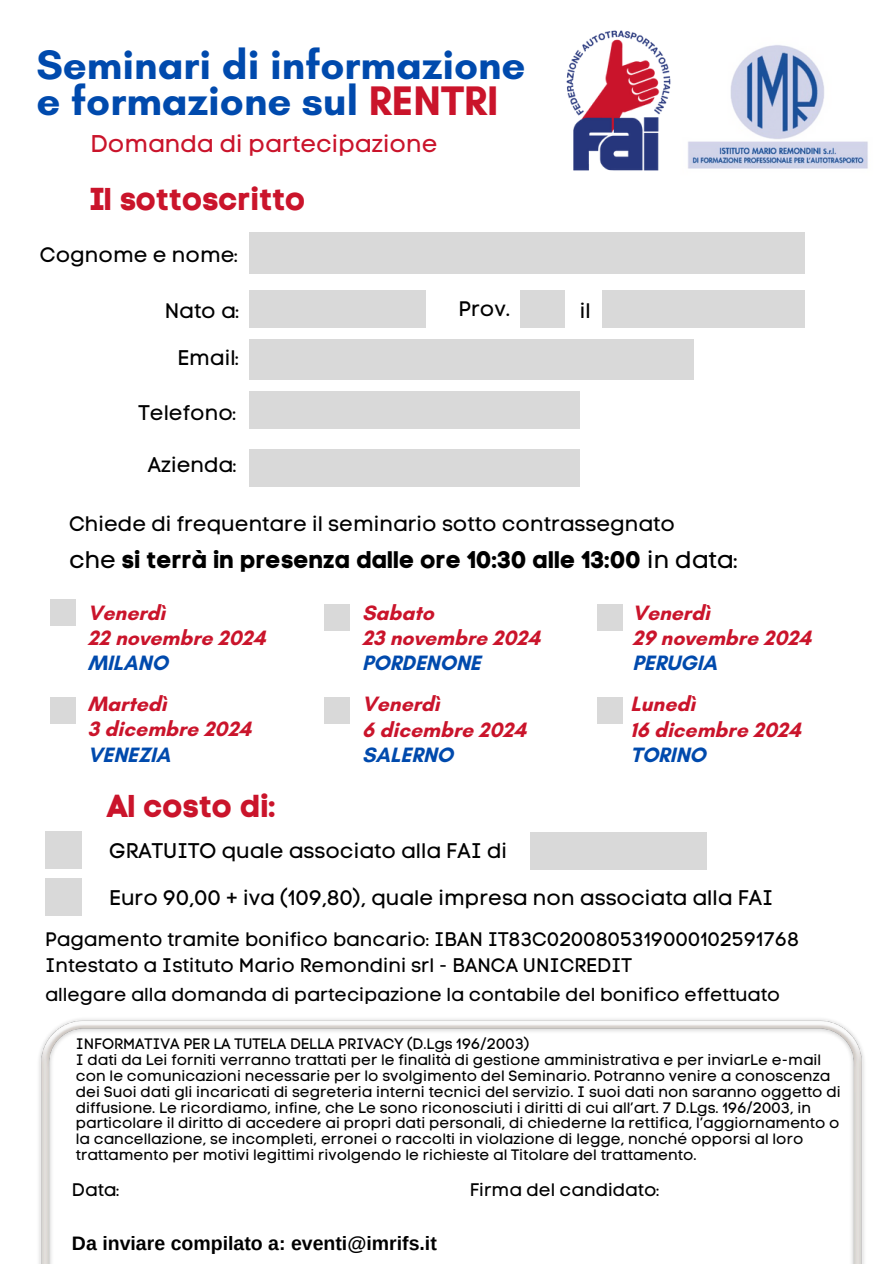
<style>
.page{position:relative;width:894px;height:1264px;background:#fff}
.page>*{position:absolute;margin:0;border:0;box-sizing:border-box;transform-origin:0 0}
.t1{font:700 42px/36px "Glacial Indifference";color:#004aad}
.t2{font:31.5px "Code Pro Bold LC";color:#ca142b}
.t3{font:24px "Code Pro Bold LC";color:#000}
.t4{font:24px "Code Pro Normal LC";color:#ca142b}
.t5{font:700 21.15px/25.2px "Glacial Indifference";color:#ca142b}
.t6{font:21px "Code Pro Normal LC";color:#000}
.t7{font:19.5px/25.8px "Code Pro Normal LC";color:#000}
.t8{font:700 19.5px "Arimo";color:#000}
.t9{font:18.75px "Code Pro Normal LC";color:#000}
.t10{font:18px "Code Pro Normal LC";color:#000}
.t11{font:15px/15.8px "Code Pro Normal LC";color:#000}
.s1{color:#ca142b}
.s2{font-family:"Code Pro Normal LC"}
.s3{color:#004aad}
</style>
<div class="page">
<div style="left:249px;top:232px;width:555px;height:42px;background:#d9d9d9"></div>
<div style="left:520px;top:290px;width:44px;height:38px;background:#d9d9d9"></div>
<div style="left:602px;top:290px;width:202px;height:38px;background:#d9d9d9"></div>
<div style="left:249px;top:449px;width:330px;height:38px;background:#d9d9d9"></div>
<img style="left:566px;top:30px;width:105px;height:141px">
<img style="left:688px;top:45px;width:180px;height:124px">
<div style="left:249px;top:391px;width:330px;height:37px;background:#d9d9d9"></div>
<div style="left:249px;top:339px;width:444px;height:41px;background:#d9d9d9"></div>
<div style="left:249px;top:290px;width:176px;height:38px;background:#d9d9d9"></div>
<img style="left:39px;top:1019px;width:825px;height:244px">
<div style="left:50px;top:599px;width:26px;height:27px;background:#d9d9d9"></div>
<div style="left:50px;top:697px;width:26px;height:27px;background:#d9d9d9"></div>
<div style="left:324px;top:604px;width:26px;height:26px;background:#d9d9d9"></div>
<div style="left:324px;top:697px;width:26px;height:27px;background:#d9d9d9"></div>
<div style="left:597px;top:604px;width:25px;height:26px;background:#d9d9d9"></div>
<div style="left:597px;top:697px;width:25px;height:27px;background:#d9d9d9"></div>
<div style="left:45px;top:831px;width:36px;height:37px;background:#d9d9d9"></div>
<div style="left:45px;top:877px;width:36px;height:38px;background:#d9d9d9"></div>
<div style="left:530px;top:832px;width:176px;height:37px;background:#d9d9d9"></div>
<h4 class="t1" style="left:36px;top:46px;width:490px">Seminari di informazione e formazione sul <span class="s1">RENTRI</span></h4>
<h2 class="t4" style="left:90px;top:129px;width:348px">Domanda di partecipazione</h2>
<h1 class="t2" style="left:89px;top:180px;width:218px">Il sottoscritto</h1>
<p class="t6" style="left:40px;top:242px;width:200px">Cognome e nome:</p>
<h5 class="t6" style="left:165px;top:298px;width:76px">Nato a:</h5>
<h5 class="t6" style="left:458px;top:296px;width:53px">Prov.</h5>
<h5 class="t6" style="left:177px;top:345px;width:63px">Email:</h5>
<h5 class="t6" style="left:138px;top:400px;width:99px">Telefono:</h5>
<h5 class="t6" style="left:148px;top:452px;width:90px">Azienda:</h5>
<h3 class="t6" style="left:579px;top:298px;width:12px">il</h3>
<h5 class="t6" style="left:69px;top:510px;width:607px">Chiede di frequentare il seminario sotto contrassegnato</h5>
<p class="t3" style="left:69px;top:545px;width:670px"><span class="s2">che</span> si terrà in presenza dalle ore 10:30 alle 13:00 <span class="s2">in data:</span></p>
<h4 class="t5" style="left:88px;top:599px;width:179px">Venerdì<br>22 novembre 2024<br><span class="s3">MILANO</span></h4>
<h2 class="t5" style="left:362px;top:599px;width:179px">Sabato<br>23 novembre 2024<br><span class="s3">PORDENONE</span></h2>
<h5 class="t5" style="left:362px;top:691px;width:165px">Venerdì<br>6 dicembre 2024<br><span class="s3">SALERNO</span></h5>
<h5 class="t5" style="left:88px;top:691px;width:165px">Martedì<br>3 dicembre 2024<br><span class="s3">VENEZIA</span></h5>
<h6 class="t5" style="left:632px;top:599px;width:180px">Venerdì<br>29 novembre 2024<br><span class="s3">PERUGIA</span></h6>
<p class="t5" style="left:630px;top:691px;width:172px">Lunedì<br>16 dicembre 2024<br><span class="s3">TORINO</span></p>
<p class="t2" style="left:106px;top:787px;width:172px">Al costo di:</p>
<h6 class="t6" style="left:109px;top:838px;width:399px">GRATUITO quale associato alla FAI di</h6>
<h6 class="t6" style="left:109px;top:884px;width:665px">Euro 90,00 + iva (109,80), quale impresa non associata alla FAI</h6>
<h4 class="t7" style="left:45px;top:925px;width:755px">Pagamento tramite bonifico bancario: IBAN IT83C0200805319000102591768<br>Intestato a Istituto Mario Remondini srl - BANCA UNICREDIT</h4>
<h4 class="t9" style="left:45px;top:983px;width:736px">allegare alla domanda di partecipazione la contabile del bonifico effettuato</h4>
<h4 class="t11" style="left:76px;top:1036px;width:455px">INFORMATIVA PER LA TUTELA DELLA PRIVACY (D.Lgs 196/2003)</h4>
<h4 class="t11" style="left:76px;top:1052px;width:766px">I dati da Lei forniti verranno trattati per le finalità di gestione amministrativa e per inviarLe e-mail con le comunicazioni necessarie per lo svolgimento del Seminario. Potranno venire a conoscenza dei Suoi dati gli incaricati di segreteria interni tecnici del servizio. I suoi dati non saranno oggetto di diffusione. Le ricordiamo, infine, che Le sono riconosciuti i diritti di cui all’art. 7 D.Lgs. 196/2003, in particolare il diritto di accedere ai propri dati personali, di chiederne la rettifica, l’aggiornamento o la cancellazione, se incompleti, erronei o raccolti in violazione di legge, nonché opporsi al loro trattamento per motivi legittimi rivolgendo le richieste al Titolare del trattamento.</h4>
<h4 class="t10" style="left:72px;top:1179px;width:49px">Data:</h4>
<h4 class="t10" style="left:469px;top:1179px;width:191px">Firma del candidato:</h4>
<h5 class="t8" style="left:72px;top:1232px;width:366px">Da inviare compilato a: eventi@imrifs.it</h5>
</div>
